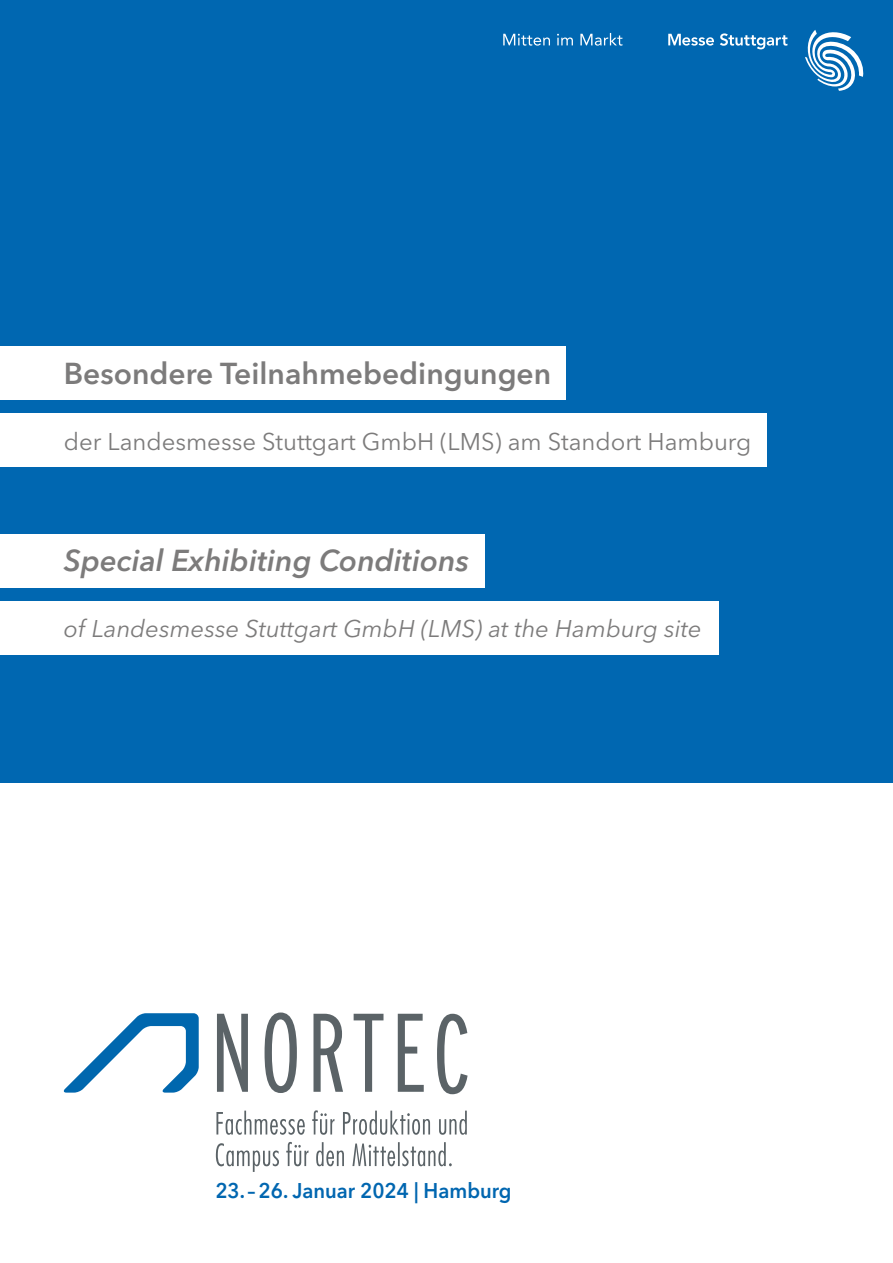
<style>
.page{position:relative;width:893px;height:1263px;background:#fff}
.page>*{position:absolute;margin:0;border:0;box-sizing:border-box;transform-origin:0 0}
.t1{font:600 30px "Avenir Next LT Pro";color:#7c7b7b}
.t2{font:italic 600 30px "Avenir Next LT Pro";color:#7c7b7b}
.t3{font:24px "Avenir Next LT Pro";color:#7c7b7b}
.t4{font:italic 24px "Avenir Next LT Pro";color:#7c7b7b}
.t5{font:600 21.15px "Avenir Next LT Pro";color:#0066b0;scale:.95 1}
</style>
<div class="page">
<div style="left:0;top:0;width:893px;height:782px;background:#0067b1"></div>
<div style="left:0;top:346px;width:566px;height:54px;background:#fff"></div>
<div style="left:0;top:535px;width:485px;height:53px;background:#fff"></div>
<div style="left:0;top:413px;width:767px;height:54px;background:#fff"></div>
<div style="left:0;top:602px;width:719px;height:53px;background:#fff"></div>
<svg style="left:720px;top:33px;width:67px;height:16px"></svg>
<svg style="left:805px;top:30px;width:58px;height:61px"></svg>
<svg style="left:668px;top:34px;width:46px;height:12px"></svg>
<svg style="left:557px;top:34px;width:16px;height:11px"></svg>
<svg style="left:580px;top:33px;width:42px;height:13px"></svg>
<svg style="left:503px;top:34px;width:47px;height:12px"></svg>
<svg style="left:398px;top:1014px;width:26px;height:78px"></svg>
<svg style="left:354px;top:1014px;width:29px;height:78px"></svg>
<svg style="left:437px;top:1014px;width:31px;height:80px"></svg>
<svg style="left:217px;top:1014px;width:31px;height:78px"></svg>
<svg style="left:265px;top:1012px;width:32px;height:81px"></svg>
<svg style="left:313px;top:1014px;width:30px;height:78px"></svg>
<svg style="left:64px;top:1013px;width:135px;height:79px"></svg>
<svg style="left:216px;top:1142px;width:236px;height:30px"></svg>
<svg style="left:216px;top:1110px;width:251px;height:25px"></svg>
<p class="t1" style="left:64px;top:355px;width:489px">Besondere Teilnahmebedingungen</p>
<p class="t3" style="left:64px;top:427px;width:689px">der Landesmesse Stuttgart GmbH (LMS) am Standort Hamburg</p>
<p class="t2" style="left:64px;top:542px;width:407px">Special Exhibiting Conditions</p>
<p class="t4" style="left:64px;top:614px;width:639px">of Landesmesse Stuttgart GmbH (LMS) at the Hamburg site</p>
<p class="t5" style="left:215px;top:1178px;width:313px">23. – 26. Januar 2024 | Hamburg</p>
</div>
